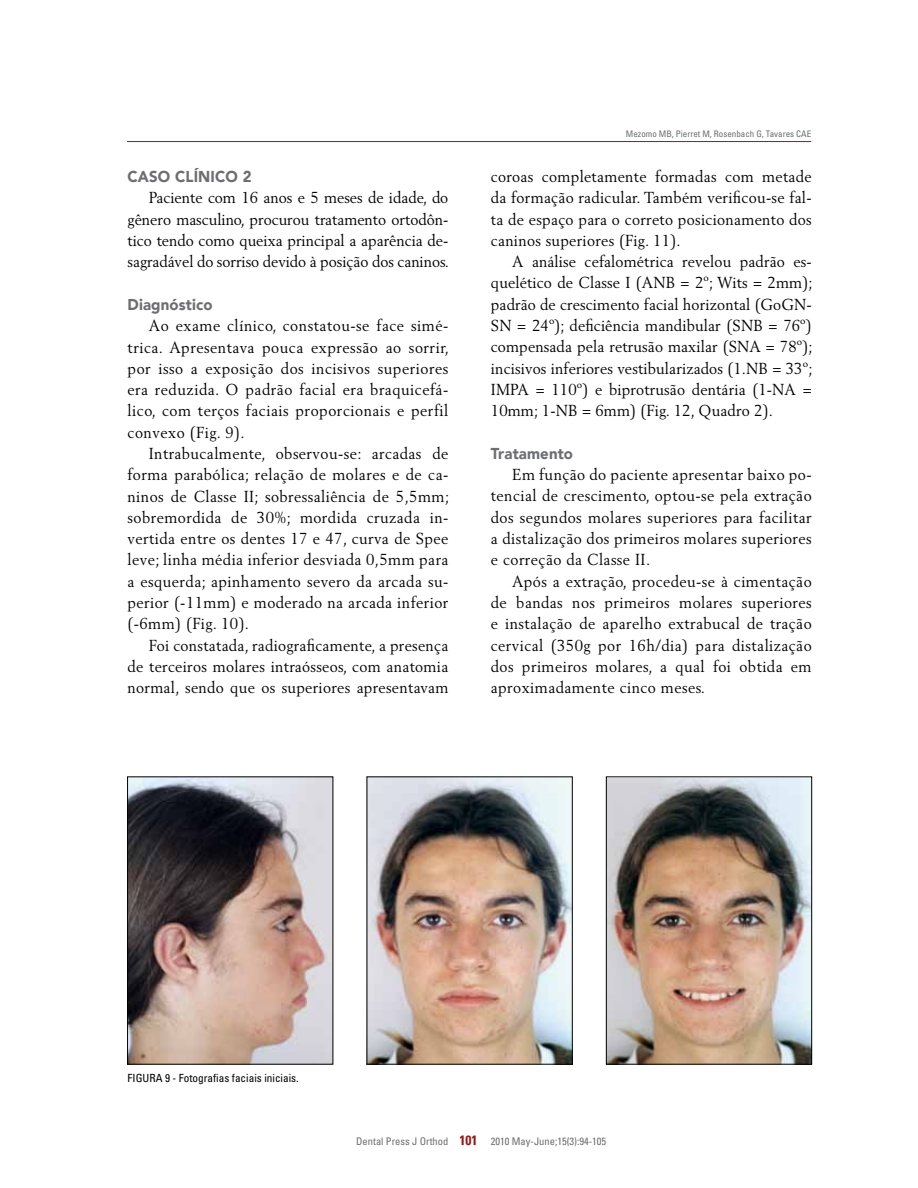
<style>
.page{position:relative;width:918px;height:1188px;background:#fff}
.page>*{position:absolute;margin:0;border:0;box-sizing:border-box;transform-origin:0 0}
.t1{font:15.75px/21.3px "Berling";letter-spacing:.02em;color:#000;text-align:justify;scale:.95 1}
.t2{font:900 15.75px "Avenir LT";letter-spacing:.01em;color:#6d6e71;scale:.95 1}
.t3{font:condensed 11.25px "Univers";color:#000}
.t4{font:condensed 10.5px "Univers";color:#6d6e71}
.t5{font:condensed 9px "Univers";color:#6d6e71}
.s1{font-weight:700;font-size:13.5px;color:#931b1a}
</style>
<div class="page">
<img style="left:129px;top:778px;width:202px;height:285px">
<div style="left:127px;top:776px;width:206px;height:289px;border:1px solid #000"></div>
<img style="left:369px;top:778px;width:202px;height:285px">
<div style="left:367px;top:776px;width:206px;height:289px;border:1px solid #000"></div>
<img style="left:608px;top:778px;width:202px;height:285px">
<div style="left:606px;top:776px;width:206px;height:289px;border:1px solid #000"></div>
<hr style="left:127px;top:141px;width:684px;height:1px;background:#931b1a">
<p class="t2" style="left:128px;top:167px;width:24px">CASO</p>
<p class="t2" style="left:175px;top:167px;width:82px">CLÍNICO 2</p>
<p class="t1" style="left:128px;top:187px;width:340px;text-indent:21px">Paciente com 16 anos e 5 meses de idade, do gênero masculino, procurou tratamento ortodôn&shy;tico tendo como queixa principal a aparência de&shy;sagradável do sorriso devido à posição dos caninos.</p>
<p class="t2" style="left:128px;top:295px;width:91px">Diagnóstico</p>
<p class="t1" style="left:128px;top:315px;width:340px;text-indent:21px">Ao exame clínico, constatou-se face simé&shy;trica. Apresentava pouca expressão ao sorrir, por isso a exposição dos incisivos superiores era reduzida. O padrão facial era braquicefá&shy;lico, com terços faciais proporcionais e perfil convexo (Fig. 9).</p>
<p class="t1" style="left:128px;top:443px;width:340px;text-indent:21px">Intrabucalmente, observou-se: arcadas de forma parabólica; relação de molares e de ca&shy;ninos de Classe II; sobressaliência de 5,5mm; sobremordida de 30%; mordida cruzada in&shy;vertida entre os dentes 17 e 47, curva de Spee leve; linha média inferior desviada 0,5mm para a esquerda; apinhamento severo da arcada su&shy;perior (-11mm) e moderado na arcada inferior (-6mm) (Fig. 10).</p>
<p class="t1" style="left:128px;top:634px;width:339px;text-indent:21px">Foi constatada, radiograficamente, a presença de terceiros molares intraósseos, com anatomia normal, sendo que os superiores apresentavam</p>
<p class="t5" style="left:626px;top:128px;width:187px">Mezomo MB, Pierret M, Rosenbach G, Tavares CAE</p>
<p class="t1" style="left:491px;top:166px;width:339px">coroas completamente formadas com metade da formação radicular. Também verificou-se fal&shy;ta de espaço para o correto posicionamento dos caninos superiores (Fig. 11).</p>
<p class="t1" style="left:491px;top:251px;width:340px;text-indent:21px">A análise cefalométrica revelou padrão es&shy;quelético de Classe I (ANB = 2º; Wits = 2mm); padrão de crescimento facial horizontal (GoGN-SN = 24º); deficiência mandibular (SNB = 76º) compensada pela retrusão maxilar (SNA = 78º); incisivos inferiores vestibularizados (1.NB = 33º; IMPA = 110º) e biprotrusão dentária (1-NA = 10mm; 1-NB = 6mm) (Fig. 12, Quadro 2).</p>
<p class="t2" style="left:491px;top:444px;width:88px">Tratamento</p>
<p class="t1" style="left:491px;top:464px;width:339px;text-indent:21px">Em função do paciente apresentar baixo po&shy;tencial de crescimento, optou-se pela extração dos segundos molares superiores para facilitar a distalização dos primeiros molares superiores e correção da Classe II.</p>
<p class="t1" style="left:491px;top:570px;width:339px;text-indent:21px">Após a extração, procedeu-se à cimentação de bandas nos primeiros molares superiores e instalação de aparelho extrabucal de tração cervical (350g por 16h/dia) para distalização dos primeiros molares, a qual foi obtida em aproximadamente cinco meses.</p>
<p class="t3" style="left:128px;top:1071px;width:173px">Fig ura 9 - Fotografias faciais iniciais.</p>
<p class="t4" style="left:356px;top:1134px;width:252px">Dental Press J Orthod <span class="s1">101</span> 2010 May-June;15(3):94-105</p>
</div>
